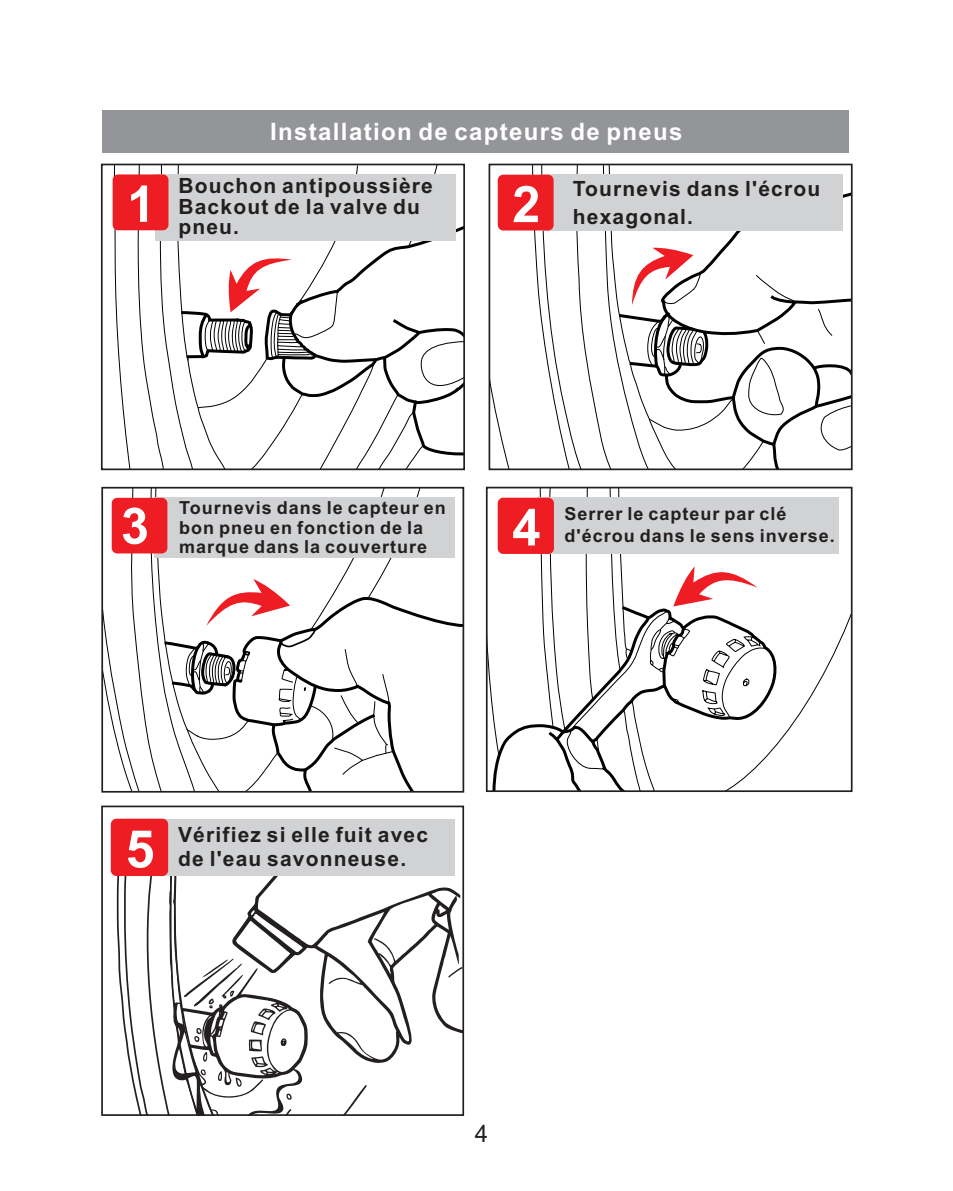
<style>
.page{position:relative;width:953px;height:1191px;background:#fff}
.page>*{position:absolute;margin:0;border:0;box-sizing:border-box;transform-origin:0 0}
.t1{font:700 51.9px "Arial";color:#fff}
.t2{font:700 51px "Arial";color:#fff}
.t3{font:700 50.7px "Arial";color:#fff}
.t4{font:700 50.4px "Arial";color:#fff}
.t5{font:700 24px "Arial";letter-spacing:.055em;color:#fff}
.t6{font:24px "Arial";color:#231f20}
.t7{font:700 21px/20.7px "Arial";letter-spacing:.055em;color:#231f20}
.t8{font:700 18px/19.2px "Arial";letter-spacing:.055em;color:#231f20}
</style>
<div class="page">
<svg style="left:114px;top:167px;width:17px;height:300px"></svg>
<svg style="left:491px;top:385px;width:18px;height:82px"></svg>
<svg style="left:308px;top:851px;width:153px;height:236px"></svg>
<svg style="left:341px;top:1085px;width:25px;height:28px"></svg>
<svg style="left:448px;top:967px;width:13px;height:10px"></svg>
<svg style="left:116px;top:875px;width:192px;height:238px"></svg>
<div style="left:101px;top:805px;width:363px;height:311px;border:2px solid #231f20"></div>
<div style="left:102px;top:110px;width:747px;height:43px;background:#939598"></div>
<div style="left:113px;top:174px;width:55px;height:56px;background:#ee1d23;border-radius:6px"></div>
<svg style="left:137px;top:164px;width:327px;height:305px"></svg>
<div style="left:497px;top:175px;width:56px;height:55px;background:#ee1d23;border-radius:6px"></div>
<svg style="left:531px;top:164px;width:320px;height:305px"></svg>
<svg style="left:102px;top:488px;width:361px;height:303px"></svg>
<div style="left:147px;top:819px;width:307px;height:56px;background:#d1d2d4"></div>
<div style="left:111px;top:818px;width:57px;height:58px;background:#ee1d23;border-radius:6px"></div>
<svg style="left:486px;top:487px;width:365px;height:304px"></svg>
<p class="t5" style="left:270px;top:123px;width:414px">Installation de capteurs de pneus</p>
<h3 class="t3" style="left:127px;top:185px;width:30px">1</h3>
<p class="t7" style="left:178px;top:177px;width:256px">Bouchon antipoussière<br>Backout de la valve du pneu.</p>
<h3 class="t3" style="left:512px;top:185px;width:30px">2</h3>
<p class="t7" style="left:572px;top:177px;width:249px;line-height:28.2px">Tournevis dans l'écrou hexagonal.</p>
<h3 class="t4" style="left:121px;top:507px;width:30px">3</h3>
<p class="t8" style="left:179px;top:500px;width:268px">Tournevis dans le capteur en bon pneu en fonction de la</p>
<p class="t8" style="left:179px;top:538px;width:250px">marque dans la couverture</p>
<h2 class="t2" style="left:512px;top:508px;width:30px">4</h2>
<p class="t8" style="left:564px;top:506px;width:224px">Serrer le capteur par clé</p>
<p class="t8" style="left:564px;top:528px;width:272px">d'écrou dans le sens inverse.</p>
<h1 class="t1" style="left:126px;top:829px;width:30px">5</h1>
<p class="t7" style="left:178px;top:824px;width:251px;line-height:24.6px">Vérifiez si elle fuit avec de l'eau savonneuse.</p>
<p class="t6" style="left:475px;top:1124px;width:15px">4</p>
</div>
